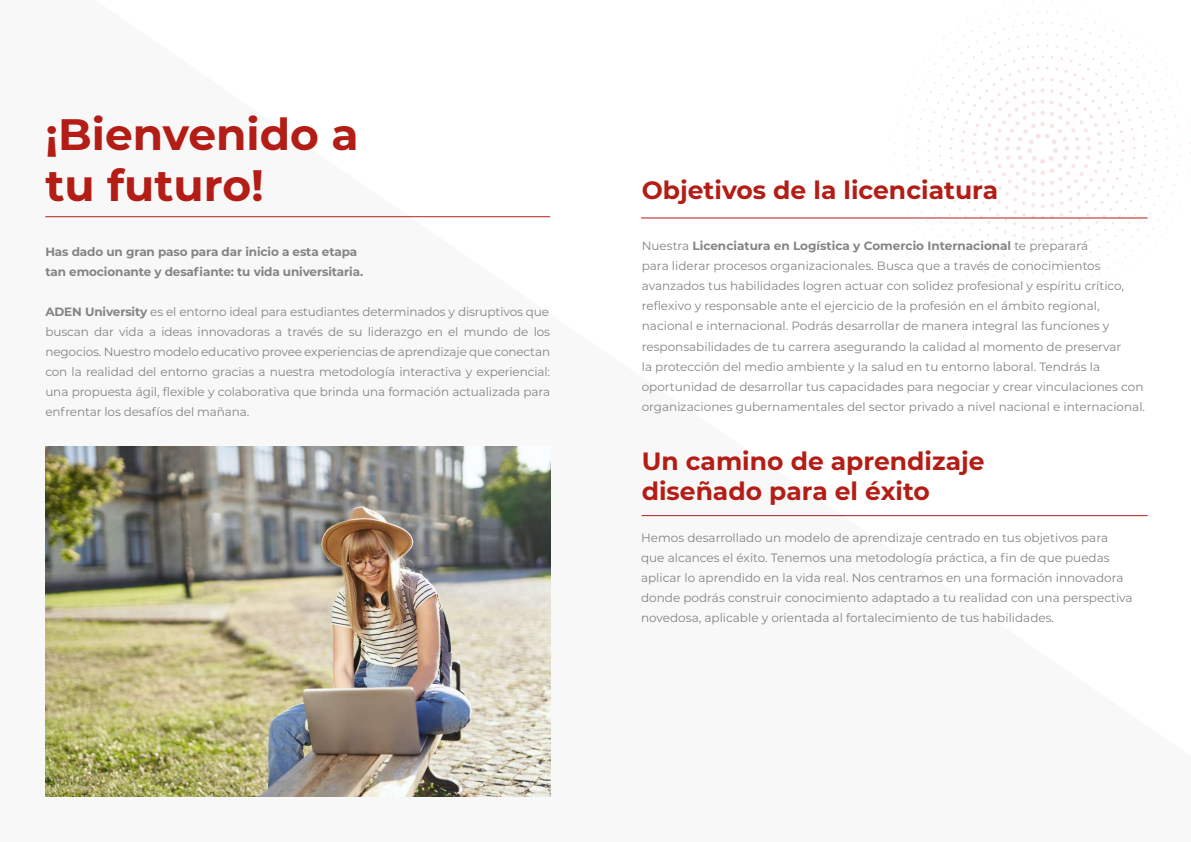
<style>
.page{position:relative;width:1191px;height:842px;background:#fff}
.page>*{position:absolute;margin:0;border:0;box-sizing:border-box;transform-origin:0 0}
.t1{font:700 44px/51px "Montserrat";color:#b31d15}
.t2{font:700 25px/30px "Montserrat";color:#b31d15}
.t3{font:12px/20px "Montserrat";color:#848484}
.t4{font:700 12px/20px "Montserrat";letter-spacing:-.01em;color:#848484}
.s1{font-weight:700}
</style>
<div class="page">
<svg style="left:927px;top:33px;width:230px;height:230px"></svg>
<svg style="left:938px;top:44px;width:208px;height:208px"></svg>
<svg style="left:949px;top:55px;width:186px;height:186px"></svg>
<img style="left:45px;top:446px;width:505px;height:351px">
<hr style="left:45px;top:216px;width:505px;height:1px;background:#b31d15">
<hr style="left:641px;top:217px;width:506px;height:1px;background:#b31d15">
<hr style="left:642px;top:515px;width:505px;height:1px;background:#b31d15">
<h1 class="t1" style="left:45px;top:107px;width:315px">¡Bienvenido a tu futuro!</h1>
<p class="t4" style="left:45px;top:241px;width:319px">Has dado un gran paso para dar inicio a esta etapa tan emocionante y desafiante: tu vida universitaria.</p>
<p class="t3" style="left:45px;top:301px;width:506px;text-align:justify"><span class="s1">ADEN University</span> es el entorno ideal para estudiantes determinados y disruptivos que buscan dar vida a ideas innovadoras a través de su liderazgo en el mundo de los negocios. Nuestro modelo educativo provee experiencias de aprendizaje que conectan con la realidad del entorno gracias a nuestra metodología interactiva y experiencial: una propuesta ágil, flexible y colaborativa que brinda una formación actualizada para enfrentar los desafíos del mañana.</p>
<h2 class="t2" style="left:642px;top:174px;width:358px">Objetivos de la licenciatura</h2>
<p class="t3" style="left:642px;top:236px;width:505px">Nuestra <span class="s1">Licenciatura en Logística y Comercio Internacional</span> te preparará<br>para liderar procesos organizacionales. Busca que a través de conocimientos avanzados tus habilidades logren actuar con solidez profesional y espíritu crítico, reflexivo y responsable ante el ejercicio de la profesión en el ámbito regional, nacional e internacional. Podrás desarrollar de manera integral las funciones y responsabilidades de tu carrera asegurando la calidad al momento de preservar<br>la protección del medio ambiente y la salud en tu entorno laboral. Tendrás la oportunidad de desarrollar tus capacidades para negociar y crear vinculaciones con organizaciones gubernamentales del sector privado a nivel nacional e internacional.</p>
<h2 class="t2" style="left:642px;top:445px;width:344px">Un camino de aprendizaje diseñado para el éxito</h2>
<p class="t3" style="left:641px;top:527px;width:493px">Hemos desarrollado un modelo de aprendizaje centrado en tus objetivos para que alcances el éxito. Tenemos una metodología práctica, a fin de que puedas aplicar lo aprendido en la vida real. Nos centramos en una formación innovadora donde podrás construir conocimiento adaptado a tu realidad con una perspectiva novedosa, aplicable y orientada al fortalecimiento de tus habilidades.</p>
</div>
